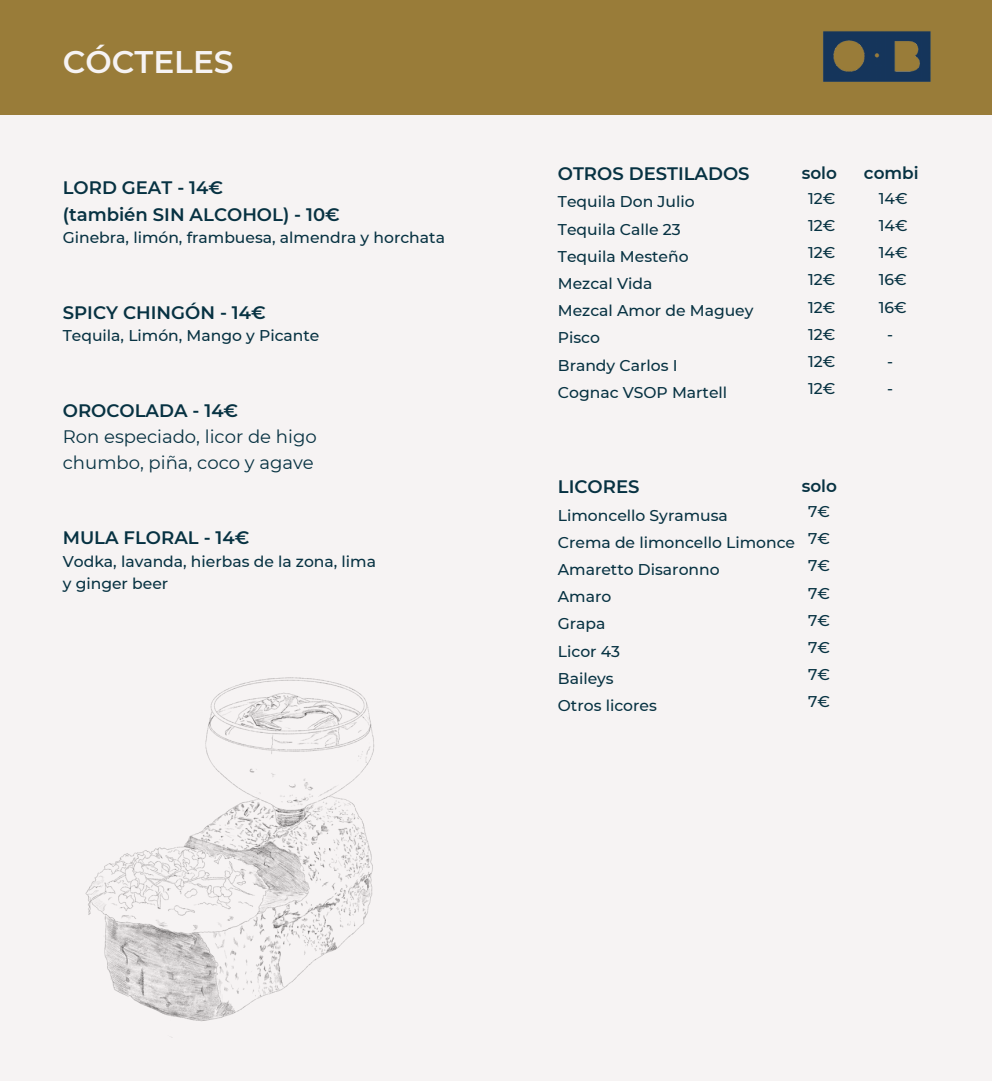
<style>
.page{position:relative;width:992px;height:1081px;background:#f6f3f3}
.page>*{position:absolute;margin:0;border:0;box-sizing:border-box;transform-origin:0 0}
.t1{font:600 31.25px "Montserrat";color:#f6f3f3}
.t2{font:600 18.12px "Montserrat";color:#073242}
.t3{font:18.12px/26.2px "Montserrat";color:#073242}
.t4{font:600 16.88px "Montserrat";color:#073242}
.t5{font:500 15.62px/22.5px "Montserrat";color:#073242}
</style>
<div class="page">
<img style="left:85px;top:677px;width:289px;height:361px">
<div style="left:0;top:0;width:992px;height:115px;background:#997c39"></div>
<img style="left:823px;top:31px;width:108px;height:51px">
<p class="t1" style="left:63px;top:43px;width:172px">CÓCTELES</p>
<p class="t2" style="left:63px;top:177px;width:162px">LORD GEAT - 14€</p>
<h3 class="t2" style="left:63px;top:203px;width:279px">(también SIN ALCOHOL) - 10€</h3>
<p class="t5" style="left:63px;top:226px;width:384px">Ginebra, limón, frambuesa, almendra y horchata</p>
<p class="t2" style="left:63px;top:301px;width:204px">SPICY CHINGÓN - 14€</p>
<p class="t5" style="left:63px;top:324px;width:258px">Tequila, Limón, Mango y Picante</p>
<p class="t2" style="left:63px;top:399px;width:177px">OROCOLADA - 14€</p>
<p class="t3" style="left:63px;top:423px;width:255px">Ron especiado, licor de higo chumbo, piña, coco y agave</p>
<p class="t2" style="left:63px;top:527px;width:188px">MULA FLORAL - 14€</p>
<p class="t5" style="left:63px;top:550px;width:315px">Vodka, lavanda, hierbas de la zona, lima y ginger beer</p>
<p class="t2" style="left:558px;top:163px;width:193px">OTROS DESTILADOS</p>
<p class="t5" style="left:558px;top:191px;width:138px">Tequila Don Julio</p>
<p class="t5" style="left:558px;top:218px;width:124px">Tequila Calle 23</p>
<p class="t5" style="left:558px;top:245px;width:132px">Tequila Mesteño</p>
<p class="t5" style="left:558px;top:272px;width:96px">Mezcal Vida</p>
<p class="t5" style="left:558px;top:299px;width:197px">Mezcal Amor de Maguey</p>
<p class="t5" style="left:558px;top:326px;width:44px">Pisco</p>
<p class="t5" style="left:558px;top:354px;width:121px">Brandy Carlos I</p>
<p class="t5" style="left:558px;top:381px;width:171px">Cognac VSOP Martell</p>
<p class="t4" style="left:802px;top:162px;width:37px">solo</p>
<p class="t4" style="left:864px;top:162px;width:56px">combi</p>
<p class="t5" style="left:808px;top:187px;width:29px">12€</p>
<p class="t5" style="left:808px;top:214px;width:29px">12€</p>
<p class="t5" style="left:808px;top:241px;width:29px">12€</p>
<p class="t5" style="left:808px;top:269px;width:29px">12€</p>
<p class="t5" style="left:808px;top:296px;width:29px">12€</p>
<p class="t5" style="left:808px;top:323px;width:29px">12€</p>
<p class="t5" style="left:808px;top:350px;width:29px">12€</p>
<p class="t5" style="left:808px;top:377px;width:29px">12€</p>
<p class="t5" style="left:879px;top:187px;width:30px">14€</p>
<p class="t5" style="left:879px;top:214px;width:30px">14€</p>
<p class="t5" style="left:879px;top:241px;width:30px">14€</p>
<p class="t5" style="left:879px;top:269px;width:29px">16€</p>
<p class="t5" style="left:879px;top:296px;width:29px">16€</p>
<p class="t5" style="left:887px;top:323px;width:7px">-</p>
<p class="t5" style="left:887px;top:350px;width:7px">-</p>
<p class="t5" style="left:887px;top:377px;width:7px">-</p>
<p class="t4" style="left:802px;top:476px;width:37px">solo</p>
<p class="t5" style="left:808px;top:500px;width:23px">7€</p>
<p class="t5" style="left:808px;top:527px;width:23px">7€</p>
<p class="t5" style="left:808px;top:555px;width:23px">7€</p>
<p class="t5" style="left:808px;top:582px;width:23px">7€</p>
<p class="t5" style="left:808px;top:609px;width:23px">7€</p>
<p class="t5" style="left:808px;top:636px;width:23px">7€</p>
<p class="t5" style="left:808px;top:663px;width:23px">7€</p>
<p class="t5" style="left:808px;top:691px;width:23px">7€</p>
<p class="t2" style="left:558px;top:476px;width:83px">LICORES</p>
<p class="t5" style="left:558px;top:504px;width:171px">Limoncello Syramusa</p>
<p class="t5" style="left:558px;top:531px;width:239px">Crema de limoncello Limonce</p>
<p class="t5" style="left:558px;top:558px;width:163px">Amaretto Disaronno</p>
<p class="t5" style="left:558px;top:585px;width:55px">Amaro</p>
<p class="t5" style="left:558px;top:613px;width:49px">Grapa</p>
<p class="t5" style="left:558px;top:640px;width:64px">Licor 43</p>
<p class="t5" style="left:558px;top:667px;width:57px">Baileys</p>
<p class="t5" style="left:558px;top:694px;width:100px">Otros licores</p>
</div>
